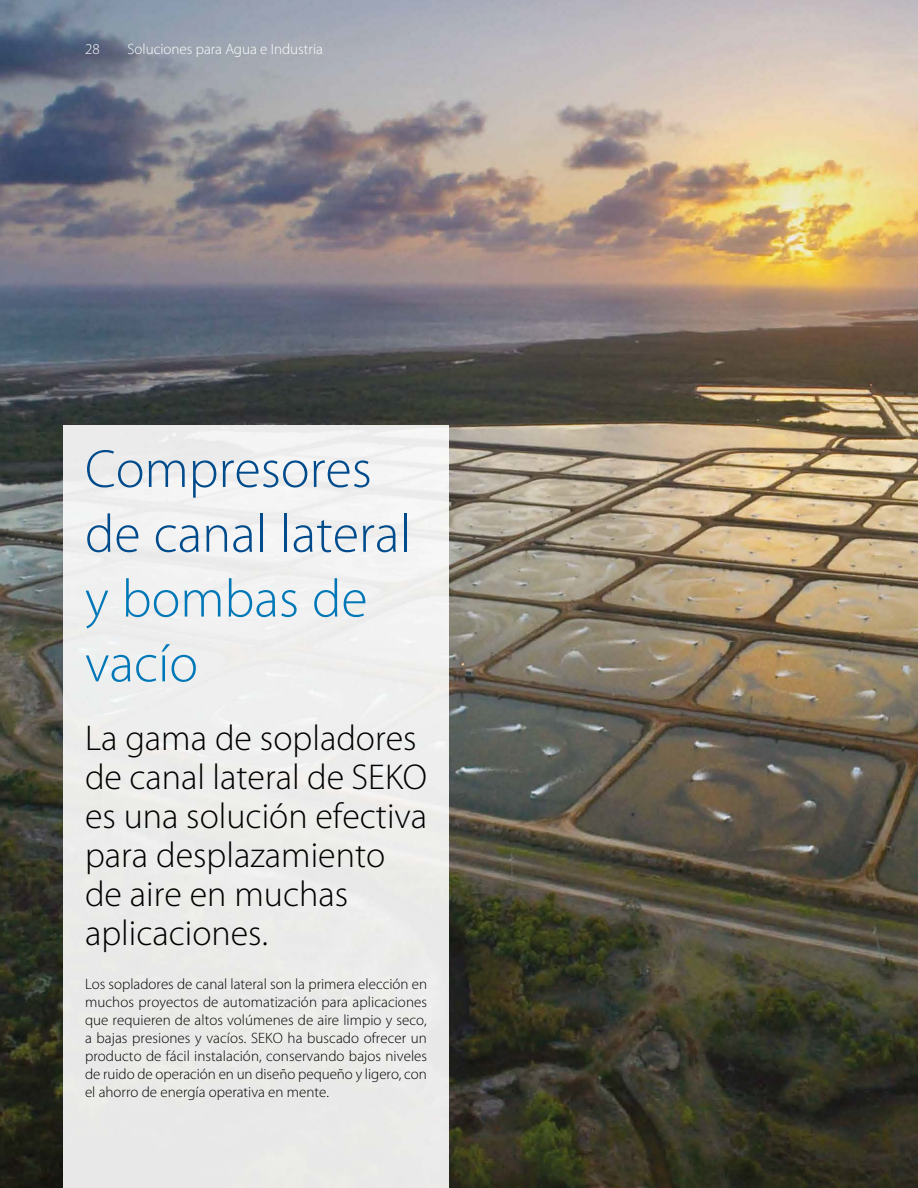
<style>
.page{position:relative;width:918px;height:1188px;background:#fff}
.page>*{position:absolute;margin:0;border:0;box-sizing:border-box;transform-origin:0 0}
.t1{font:300 54px/64.8px "Myriad Pro";color:#004b8b}
.t2{font:300 54px/64.8px "Myriad Pro";color:#0078b7}
.t3{font:300 36px/39px "Myriad Pro";color:#000}
.t4{font:300 15px/18px "Myriad Pro";color:#000;text-align:justify}
.t5{font:300 15px "Myriad Pro";color:#fff}
</style>
<div class="page">
<img style="left:0;top:0;width:918px;height:1188px">
<img style="left:64px;top:425px;width:384px;height:763px">
<p class="t5" style="left:85px;top:40px;width:16px">28</p>
<p class="t5" style="left:128px;top:40px;width:197px">Soluciones para Agua e Industria</p>
<h1 class="t1" style="left:85px;top:436px;width:327px">Compresores de canal lateral</h1>
<h1 class="t2" style="left:85px;top:566px;width:284px">y bombas de vacío</h1>
<h2 class="t3" style="left:85px;top:718px;width:344px">La gama de sopladores de canal lateral de SEKO es una solución efectiva para desplazamiento de aire en muchas aplicaciones.</h2>
<p class="t4" style="left:85px;top:975px;width:344px">Los sopladores de canal lateral son la primera elección en muchos proyectos de automatización para aplicaciones que requieren de altos volúmenes de aire limpio y seco, a bajas presiones y vacíos. SEKO ha buscado ofrecer un producto de fácil instalación, conservando bajos niveles de ruido de operación en un diseño pequeño y ligero, con el ahorro de energía operativa en mente.</p>
</div>
